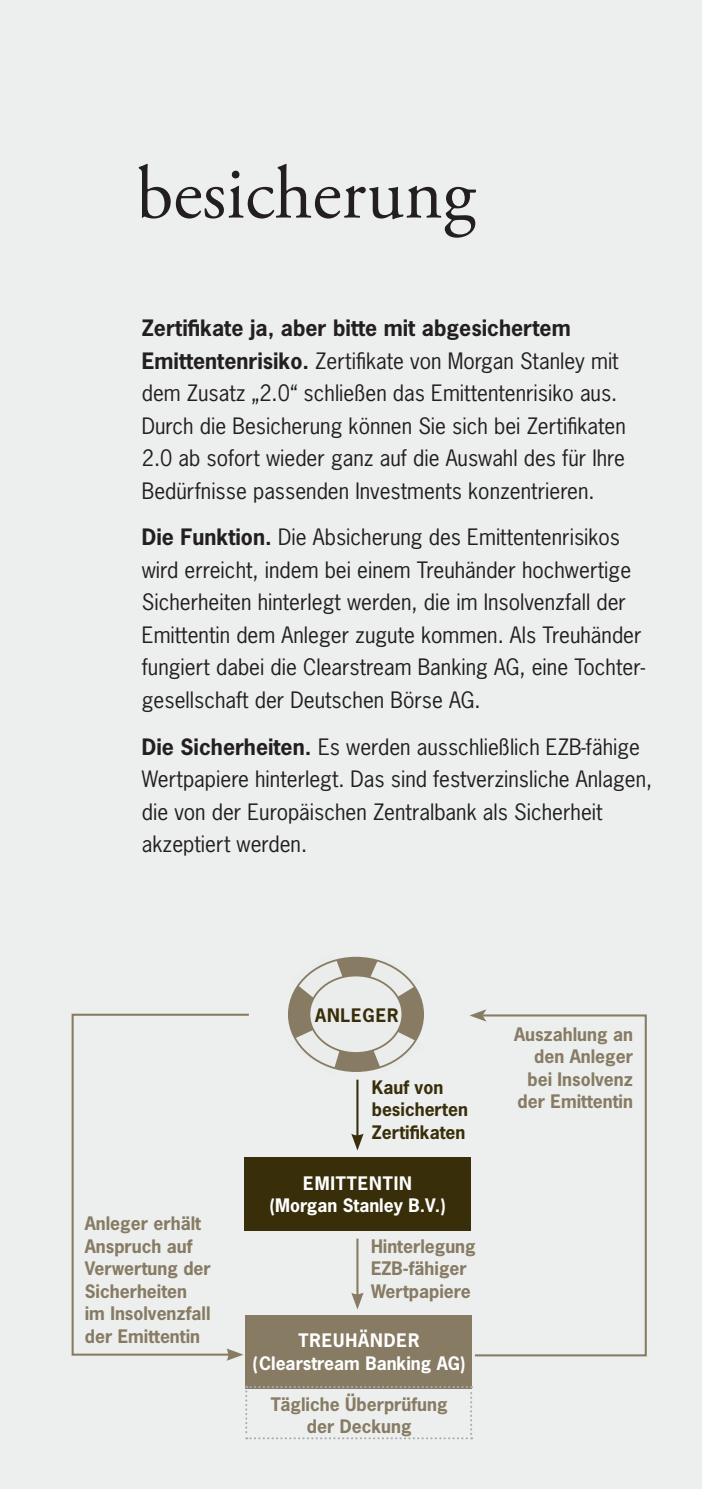
<style>
.page{position:relative;width:702px;height:1489px;background:#fff}
.page>*{position:absolute;margin:0;border:0;box-sizing:border-box;transform-origin:0 0}
.t1{font:75px "Adobe Garamond Pro";color:#231f20}
.t2{font:21.25px/32.5px "News Gothic Std";color:#231f20}
.t3{font:700 21.25px "News Gothic";color:#231f20}
.t4{font:700 17.5px/22.5px "News Gothic Std";color:#877b63}
.t5{font:700 17.5px/22.5px "News Gothic Std";color:#fff}
.t6{font:700 17.5px/22.5px "News Gothic Std";color:#392e0a}
.s1{font-family:"News Gothic";font-weight:700}
.s2{font-weight:700}
</style>
<div class="page">
<div style="left:0;top:0;width:702px;height:1488px;background:#ecefee"></div>
<svg style="left:71px;top:1013px;width:180px;height:343px"></svg>
<svg style="left:226px;top:1348px;width:17px;height:12px"></svg>
<svg style="left:474px;top:1014px;width:173px;height:343px"></svg>
<svg style="left:469px;top:1009px;width:17px;height:12px"></svg>
<div style="left:244px;top:1157px;width:227px;height:73px;background:#392e0a"></div>
<div style="left:245px;top:1314px;width:227px;height:74px;background:#877b63"></div>
<hr style="left:356px;top:1079px;width:2px;height:58px;background:#392e0a">
<svg style="left:351px;top:1133px;width:12px;height:17px"></svg>
<hr style="left:356px;top:1238px;width:2px;height:58px;background:#877b63">
<svg style="left:351px;top:1292px;width:12px;height:17px"></svg>
<div style="left:289px;top:957px;width:134px;height:113px;background:#877b63;border-radius:50%"></div>
<svg style="left:371px;top:959px;width:50px;height:39px"></svg>
<svg style="left:370px;top:1026px;width:53px;height:45px"></svg>
<svg style="left:291px;top:959px;width:51px;height:39px"></svg>
<svg style="left:289px;top:1026px;width:53px;height:45px"></svg>
<div style="left:309px;top:975px;width:93px;height:77px;background:#ebedec;border-radius:50%"></div>
<div style="left:308px;top:974px;width:95px;height:79px;border:2px solid #877b63;border-radius:50%"></div>
<div style="left:288px;top:956px;width:136px;height:115px;border:2px solid #877b63;border-radius:50%"></div>
<svg style="left:245px;top:1386px;width:227px;height:53px"></svg>
<h1 class="t1" style="left:136px;top:149px;width:340px">besicherung</h1>
<p class="t3" style="left:142px;top:314px;width:430px">Zertifikate ja, aber bitte mit abgesichertem</p>
<p class="t2" style="left:142px;top:344px;width:485px"><span class="s1">Emittentenrisiko.</span> Zertifikate von Morgan Stanley mit dem Zusatz „2.0“ schließen das Emittentenrisiko aus.<br>Durch die Besicherung können Sie sich bei Zertifikaten 2.0 ab sofort wieder ganz auf die Auswahl des für Ihre Bedürfnisse passenden Investments konzentrieren.</p>
<p class="t2" style="left:142px;top:521px;width:505px"><span class="s2">Die Funktion.</span> Die Absicherung des Emittentenrisikos wird erreicht, indem bei einem Treuhänder hochwertige Sicherheiten hinterlegt werden, die im Insolvenzfall der Emittentin dem Anleger zugute kommen. Als Treuhänder fungiert dabei die Clearstream Banking AG, eine Tochter&shy;gesellschaft der Deutschen Börse AG.</p>
<p class="t2" style="left:142px;top:730px;width:512px"><span class="s2">Die Sicherheiten.</span> Es werden ausschließlich EZB-fähige Wertpapiere hinterlegt. Das sind festverzinsliche Anlagen, die von der Europäischen Zentralbank als Sicherheit akzeptiert werden.</p>
<p class="t4" style="left:85px;top:1211px;width:127px">Anleger erhält<br>Anspruch auf<br>Verwertung der<br>Sicherheiten im Insolvenzfall der Emittentin</p>
<p class="t6" style="left:315px;top:1003px;width:25px">Anleger</p>
<p class="t6" style="left:372px;top:1075px;width:98px">Kauf von besicherten<br>Zertifikaten</p>
<p class="t5" style="left:269px;top:1171px;width:178px;text-indent:34px">emittentin<br>(Morgan Stanley B.V.)</p>
<p class="t4" style="left:371px;top:1234px;width:106px">Hinterlegung<br>EZB-fähiger<br>Wertpapiere</p>
<p class="t5" style="left:298px;top:1329px;width:85px">Tre uhände</p>
<p class="t5" style="left:252px;top:1329px;width:215px;text-indent:156px">R (Clearstream Banking AG)</p>
<p class="t4" style="left:271px;top:1392px;width:178px;text-align:center">Tägliche Überprüfung der Deckung</p>
<p class="t4" style="left:514px;top:1022px;width:120px;text-align:right">Auszahlung an den Anleger bei Insolvenz der Emittentin</p>
</div>
